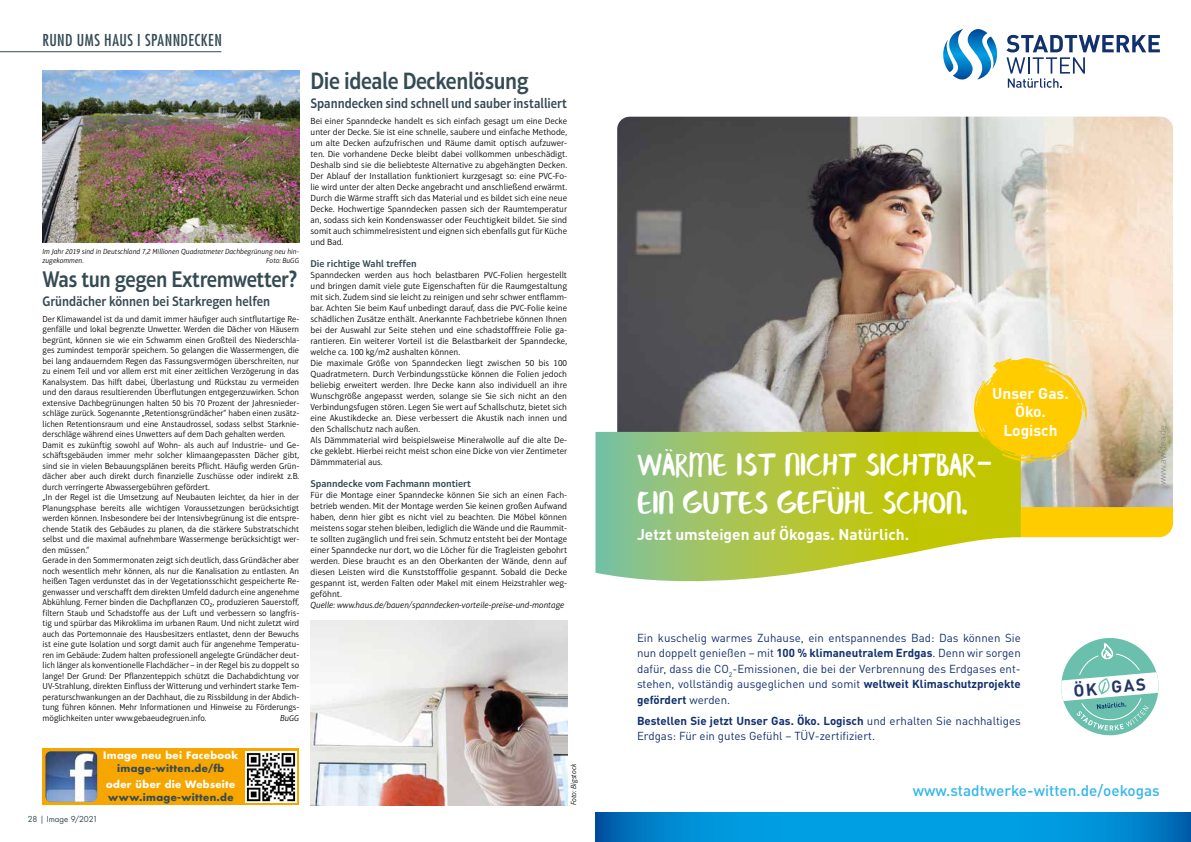
<style>
.page{position:relative;width:1191px;height:842px;background:#fff}
.page>*{position:absolute;margin:0;border:0;box-sizing:border-box;transform-origin:0 0}
.t1{font:35px "Banaue Extended";color:#fff}
.t2{font:600 24px "Aptifer Sans LT Pro";letter-spacing:-.02em;color:#354b54;scale:.9 1}
.t3{font:600 23px "Aptifer Sans LT Pro";letter-spacing:-.02em;color:#354b54;scale:.89 1}
.t4{font:700 16.9px "DINOT";color:#223668}
.t5{font:500 condensed 16px "Futura LT Pro";letter-spacing:.025em;color:#354b54}
.t6{font:700 15.5px/18.6px "DINOT";color:#fff;text-align:center}
.t7{font:500 15.3px "DINOT";color:#34b7eb}
.t8{font:600 14px "Aptifer Sans LT Pro";color:#354b54;scale:.9 1}
.t9{font:11.5px/15.5px "DINOT";color:#11306e;text-align:justify}
.t10{font:600 10px "Aptifer Sans LT Pro";color:#354b54}
.t11{font:700 10px "Futura LT Pro";letter-spacing:.035em;color:#fff}
.t12{font:700 10px "Futura LT Pro";letter-spacing:.04em;color:#354b54}
.t13{font:300 9px/11px "Aptifer Sans LT Pro";color:#000;text-align:justify}
.t14{font:italic 300 9px "Aptifer Sans LT Pro";color:#000}
.t15{font:300 9px "Lato";color:#706f6f}
.t16{font:300 8.8px/10.5px "Aptifer Sans LT Pro";color:#000}
.t17{font:italic 300 8.8px "Aptifer Sans LT Pro";color:#000}
.t18{font:8px "Futura LT Pro";letter-spacing:-.005em;color:#354b54}
.t19{font:italic 300 7.5px/9px "Aptifer Sans LT Pro";color:#000}
.s1{font-size:24px}
.s2{font-family:"Barrio"}
.s3{font-weight:700}
</style>
<div class="page">
<hr style="left:0;top:51px;width:221px;height:1px;background:#354b54">
<svg style="left:595px;top:812px;width:596px;height:30px;background:#0090d7"></svg>
<svg style="left:1006px;top:35px;width:153px;height:53px"></svg>
<svg style="left:943px;top:29px;width:55px;height:51px"></svg>
<img style="left:617px;top:117px;width:556px;height:390px">
<div style="left:1020px;top:507px;width:153px;height:30px;background:#fc0"></div>
<svg style="left:595px;top:432px;width:425px;height:150px;background:#b4ca56"></svg>
<svg style="left:974px;top:358px;width:113px;height:105px;background:#f4cf2e"></svg>
<svg style="left:1061px;top:638px;width:97px;height:97px"></svg>
<img style="left:310px;top:621px;width:257px;height:184px">
<img style="left:43px;top:71px;width:256px;height:171px">
<div style="left:43px;top:748px;width:256px;height:57px;background:#f7a600"></div>
<img style="left:245px;top:751px;width:51px;height:51px">
<img style="left:45px;top:751px;width:52px;height:51px">
<h3 class="t5" style="left:43px;top:29px;width:181px">RUND UMS HAUS I SPANNDECKEN</h3>
<p class="t19" style="left:43px;top:247px;width:258px">Im Jahr 2019 sind in Deutschland 7,2 Millionen Quadratmeter Dachbegrünung neu hin&shy;zugekommen.</p>
<p class="t19" style="left:266px;top:256px;width:34px">Foto: BuGG</p>
<h3 class="t3" style="left:43px;top:266px;width:288px">Was tun gegen Extremwetter<span class="s1">?</span></h3>
<h3 class="t8" style="left:43px;top:293px;width:255px">Gründächer können bei Starkregen helfen</h3>
<p class="t16" style="left:43px;top:314px;width:258px">Der Klimawandel ist da und damit immer häufiger auch sintflutartige Re&shy;genfälle und lokal begrenzte Unwetter. Werden die Dächer von Häusern begrünt, können sie wie ein Schwamm einen Großteil des Niederschla&shy;ges zumindest temporär speichern. So gelangen die Wassermengen, die bei lang andauerndem Regen das Fassungsvermögen überschreiten, nur zu einem Teil und vor allem erst mit einer zeitlichen Verzögerung in das Kanalsystem. Das hilft dabei, Überlastung und Rückstau zu vermeiden und den daraus resultierenden Überflutungen entgegenzuwirken. Schon extensive Dachbegrünungen halten 50 bis 70 Prozent der Jahresnieder&shy;schläge zurück. Sogenannte „Retentionsgründächer“ haben einen zusätz&shy;lichen Retentionsraum und eine Anstaudrossel, sodass selbst Starknie&shy;derschläge während eines Unwetters auf dem Dach gehalten werden.<br>Damit es zukünftig sowohl auf Wohn- als auch auf Industrie- und Ge&shy;schäftsgebäuden immer mehr solcher klimaangepassten Dächer gibt, sind sie in vielen Bebauungsplänen bereits Pflicht. Häufig werden Grün&shy;dächer aber auch direkt durch finanzielle Zuschüsse oder indirekt z.B. durch verringerte Abwassergebühren gefördert.<br>„In der Regel ist die Umsetzung auf Neubauten leichter, da hier in der Planungsphase bereits alle wichtigen Voraussetzungen berücksichtigt werden können. Insbesondere bei der Intensivbegrünung ist die entspre&shy;chende Statik des Gebäudes zu planen, da die stärkere Substratschicht selbst und die maximal aufnehmbare Wassermenge berücksichtigt wer&shy;den müssen.“<br>Gerade in den Sommermonaten zeigt sich deutlich, dass Gründächer aber noch wesentlich mehr können, als nur die Kanalisation zu entlasten. An heißen Tagen verdunstet das in der Vegetationsschicht gespeicherte Re&shy;genwasser und verschafft dem direkten Umfeld dadurch eine angenehme Abkühlung. Ferner binden die Dachpflanzen CO<sub>2</sub>, produzieren Sauerstoff, filtern Staub und Schadstoffe aus der Luft und verbessern so langfris&shy;tig und spürbar das Mikroklima im urbanen Raum. Und nicht zuletzt wird auch das Portemonnaie des Hausbesitzers entlastet, denn der Bewuchs ist eine gute Isolation und sorgt damit auch für angenehme Temperatu&shy;ren im Gebäude: Zudem halten professionell angelegte Gründächer deut&shy;lich länger als konventionelle Flachdächer – in der Regel bis zu doppelt so lange! Der Grund: Der Pflanzenteppich schützt die Dachabdichtung vor UV-Strahlung, direkten Einfluss der Witterung und verhindert starke Tem&shy;peraturschwankungen an der Dachhaut, die zu Rissbildung in der Abdich&shy;tung führen können. Mehr Informationen und Hinweise zu Förderungs&shy;möglichkeiten unter www.gebaeudegruen.info.</p>
<p class="t17" style="left:280px;top:713px;width:20px">BuGG</p>
<p class="t11" style="left:103px;top:747px;width:137px">Image neu bei Facebook</p>
<p class="t12" style="left:117px;top:760px;width:109px">image-witten.de/fb</p>
<p class="t11" style="left:106px;top:776px;width:130px">oder über die Webseite</p>
<p class="t12" style="left:108px;top:789px;width:127px">www.image-witten.de</p>
<p class="t18" style="left:28px;top:814px;width:71px">28 | Image 9/2021</p>
<h2 class="t2" style="left:310px;top:67px;width:244px">Die ideale Deckenlösung</h2>
<h3 class="t8" style="left:310px;top:95px;width:287px">Spanndecken sind schnell und sauber installiert</h3>
<p class="t13" style="left:310px;top:115px;width:258px">Bei einer Spanndecke handelt es sich einfach gesagt um eine Decke unter der Decke. Sie ist eine schnelle, saubere und einfache Methode, um alte Decken aufzufrischen und Räume damit optisch aufzuwer&shy;ten. Die vorhandene Decke bleibt dabei vollkommen unbeschädigt.<br>Deshalb sind sie die beliebteste Alternative zu abgehängten Decken.<br>Der Ablauf der Installation funktioniert kurzgesagt so: eine PVC-Fo&shy;lie wird unter der alten Decke angebracht und anschließend erwärmt.<br>Durch die Wärme strafft sich das Material und es bildet sich eine neue Decke. Hochwertige Spanndecken passen sich der Raumtemperatur an, sodass sich kein Kondenswasser oder Feuchtigkeit bildet. Sie sind somit auch schimmelresistent und eignen sich ebenfalls gut für Küche und Bad.</p>
<p class="t10" style="left:310px;top:257px;width:108px">Die richtige Wahl treffen</p>
<p class="t13" style="left:310px;top:269px;width:258px;text-align:left">Spanndecken werden aus hoch belastbaren PVC-Folien hergestellt und bringen damit viele gute Eigenschaften für die Raumgestaltung mit sich. Zudem sind sie leicht zu reinigen und sehr schwer entflamm&shy;bar. Achten Sie beim Kauf unbedingt darauf, dass die PVC-Folie keine schädlichen Zusätze enthält. Anerkannte Fachbetriebe können Ihnen bei der Auswahl zur Seite stehen und eine schadstofffreie Folie ga&shy;rantieren. Ein weiterer Vorteil ist die Belastbarkeit der Spanndecke, welche ca. 100 kg/m2 aushalten können.<br>Die maximale Größe von Spanndecken liegt zwischen 50 bis 100<br>Quadratmetern. Durch Verbindungsstücke können die Folien jedoch beliebig erweitert werden. Ihre Decke kann also individuell an ihre Wunschgröße angepasst werden, solange sie Sie sich nicht an den Verbindungsfugen stören. Legen Sie wert auf Schallschutz, bietet sich eine Akustikdecke an. Diese verbessert die Akustik nach innen und den Schallschutz nach außen.<br>Als Dämmmaterial wird beispielsweise Mineralwolle auf die alte De&shy;cke geklebt. Hierbei reicht meist schon eine Dicke von vier Zentimeter Dämmmaterial aus.</p>
<p class="t10" style="left:310px;top:477px;width:162px">Spanndecke vom Fachmann montiert</p>
<p class="t13" style="left:310px;top:489px;width:258px">Für die Montage einer Spanndecke können Sie sich an einen Fach&shy;betrieb wenden. Mit der Montage werden Sie keinen großen Aufwand haben, denn hier gibt es nicht viel zu beachten. Die Möbel können meistens sogar stehen bleiben, lediglich die Wände und die Raummit&shy;te sollten zugänglich und frei sein. Schmutz entsteht bei der Montage einer Spanndecke nur dort, wo die Löcher für die Tragleisten gebohrt werden. Diese braucht es an den Oberkanten der Wände, denn auf diesen Leisten wird die Kunststofffolie gespannt. Sobald die Decke gespannt ist, werden Falten oder Makel mit einem Heizstrahler weg&shy;geföhnt.</p>
<p class="t14" style="left:310px;top:599px;width:255px">Quelle: www.haus.de/bauen/spanndecken-vorteile-preise-und-montage</p>
<p class="t19" style="left:569px;top:805px;width:43px;rotate:-90deg">Foto: Bigstock</p>
<h3 class="t6" style="left:992px;top:383px;width:78px">Unser Gas.<br>Öko.<br>Logisch</h3>
<h1 class="t1" style="left:637px;top:443px;width:357px">WÄRME IST NICHT SICHTBAR<span class="s2">–</span></h1>
<h1 class="t1" style="left:637px;top:481px;width:332px">EIN GUTES GEFÜHL SCHON.</h1>
<h3 class="t6" style="left:637px;top:525px;width:273px">Jetzt umsteigen auf Ökogas. Natürlich.</h3>
<p class="t15" style="left:1157px;top:485px;width:61px;rotate:-90deg">www.awidea.de</p>
<p class="t9" style="left:637px;top:630px;width:385px">Ein kuschelig warmes Zuhause, ein entspannendes Bad: Das können Sie nun doppelt genießen – mit <span class="s3">100 % klimaneutralem Erdgas</span>. Denn wir sorgen dafür, dass die CO<sub>2</sub>-Emissionen, die bei der Verbrennung des Erdgases ent&shy;stehen, vollständig ausgeglichen und somit <span class="s3">weltweit Klimaschutzprojekte gefördert</span> werden.</p>
<h3 class="t9" style="left:637px;top:713px;width:385px"><span class="s3">Bestellen Sie jetzt Unser Gas. Öko. Logisch</span> und erhalten Sie nachhaltiges<br>Erdgas: Für ein gutes Gefühl – TÜV-zertifiziert.</h3>
<h3 class="t4" style="left:1072px;top:680px;width:74px;rotate:-5deg">ÖK GAS</h3>
<h3 class="t7" style="left:912px;top:780px;width:249px">www.stadtwerke-witten.de/oekogas</h3>
</div>
